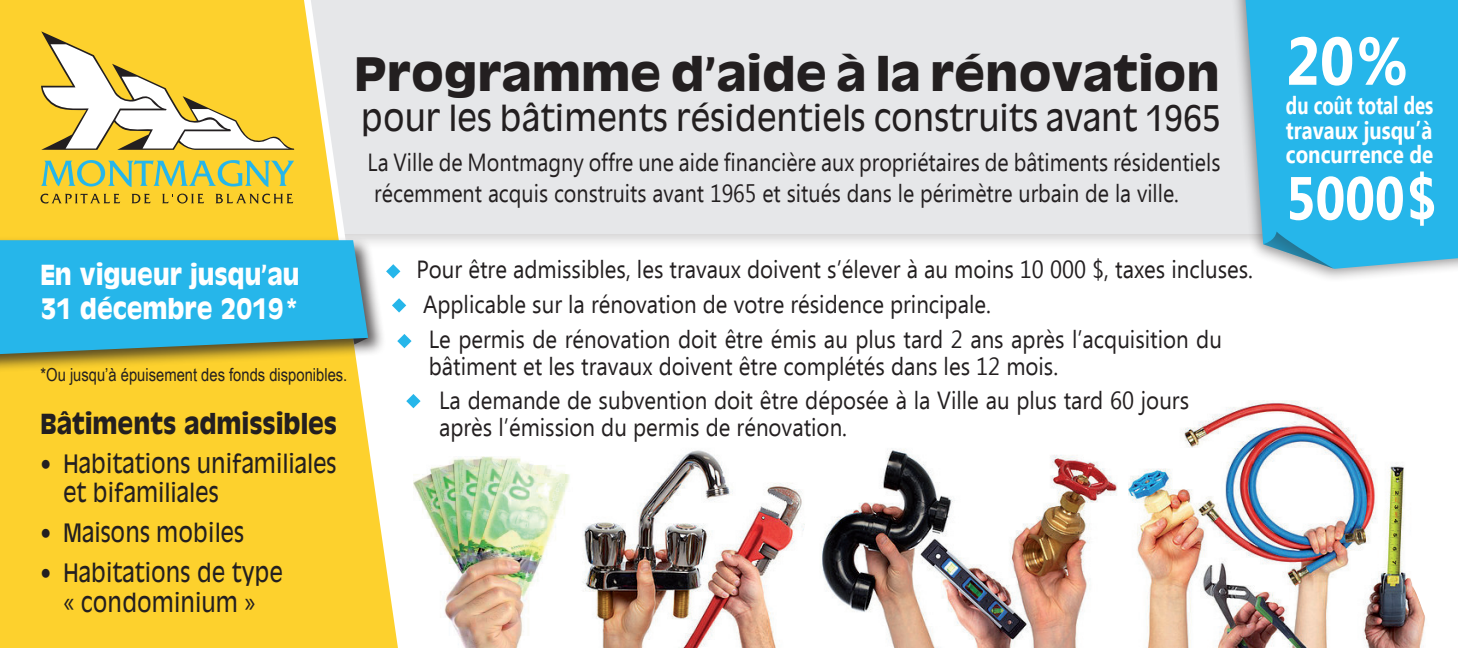
<style>
.page{position:relative;width:1458px;height:648px;background:#fff}
.page>*{position:absolute;margin:0;border:0;box-sizing:border-box;transform-origin:0 0}
.t1{font:700 67.5px "Ebrima";color:#fff;scale:.88 1}
.t2{font:700 60.75px "Ebrima";color:#fff;scale:.85 1}
.t3{font:700 45px "Antique Olive";color:#231f20;scale:1.04 1}
.t4{font:33.75px "Antique Olive";color:#231f20;scale:.94 1}
.t5{font:700 27px/33.8px "Antique Olive";color:#fff;scale:.88 1}
.t6{font:700 27px "Antique Olive";color:#231f20;scale:.88 1}
.t7{font:24.75px/27px "Ebrima";color:#231f20;scale:.9 1}
.t8{font:24.75px/31.5px "Ebrima";color:#231f20;scale:.87 1}
.t9{font:24.75px/29.7px "Antique Olive";color:#231f20;scale:.87 1}
.t10{font:700 24.75px/24.8px "Ebrima";color:#fff;text-align:justify;scale:.75 1}
.t11{font:18px "Arial Narrow";color:#231f20}
</style>
<div class="page">
<div style="left:0;top:0;width:1458px;height:251px;background:#231f20;opacity:.2"></div>
<div style="left:0;top:0;width:1458px;height:233px;background:#e6e7e9"></div>
<img style="left:1128px;top:400px;width:298px;height:248px">
<div style="left:1230px;top:0;width:228px;height:282px;background:#231f20;opacity:.45"></div>
<div style="left:1246px;top:0;width:212px;height:269px;background:#26b6ea"></div>
<svg style="left:1263px;top:232px;width:71px;height:37px;background:#63b7d6"></svg>
<svg style="left:0;top:0;width:413px;height:648px"></svg>
<img style="left:413px;top:457px;width:157px;height:191px">
<img style="left:583px;top:449px;width:534px;height:199px">
<svg style="left:41px;top:31px;width:253px;height:119px;background:#edd16b"></svg>
<svg style="left:41px;top:160px;width:253px;height:27px;background:#b8c868"></svg>
<svg style="left:40px;top:194px;width:80px;height:10px"></svg>
<svg style="left:132px;top:194px;width:19px;height:9px"></svg>
<svg style="left:162px;top:194px;width:42px;height:10px"></svg>
<svg style="left:216px;top:194px;width:77px;height:10px"></svg>
<div style="left:0;top:236px;width:386px;height:137px;background:#231f20;opacity:.75"></div>
<svg style="left:0;top:240px;width:368px;height:114px;background:#2fb1db"></svg>
<svg style="left:386px;top:264px;width:14px;height:15px"></svg>
<svg style="left:397px;top:334px;width:15px;height:14px"></svg>
<svg style="left:406px;top:394px;width:15px;height:14px"></svg>
<svg style="left:392px;top:298px;width:14px;height:15px"></svg>
<h3 class="t3" style="left:354px;top:44px;width:834px">Programme d’aide à la rénovation</h3>
<h3 class="t4" style="left:361px;top:97px;width:916px">pour les bâtiments résidentiels construits avant 1965</h3>
<p class="t8" style="left:368px;top:148px;width:982px">La Ville de Montmagny offre une aide financière aux propriétaires de bâtiments résidentiels récemment acquis construits avant 1965 et situés dans le périmètre urbain de la ville.</p>
<p class="t5" style="left:40px;top:258px;width:296px">En vigueur jusqu’au<br>31 décembre 2019*</p>
<p class="t11" style="left:40px;top:361px;width:308px">*Ou jusqu’à épuisement des fonds disponibles.</p>
<p class="t6" style="left:40px;top:406px;width:339px">Bâtiments admissibles</p>
<p class="t9" style="left:63px;top:448px;width:316px;text-indent:-23px">• Habitations unifamiliales et bifamiliales</p>
<p class="t9" style="left:40px;top:518px;width:235px">• Maisons mobiles</p>
<p class="t9" style="left:40px;top:558px;width:280px;text-align:center">• Habitations de type « condominium »</p>
<p class="t7" style="left:416px;top:258px;width:931px">Pour être admissibles, les travaux doivent s’élever à au moins 10 000 $, taxes incluses.</p>
<p class="t7" style="left:423px;top:292px;width:632px">Applicable sur la rénovation de votre résidence principale.</p>
<p class="t7" style="left:429px;top:328px;width:883px">Le permis de rénovation doit être émis au plus tard 2 ans après l’acquisition du bâtiment et les travaux doivent être complétés dans les 12 mois.</p>
<p class="t7" style="left:439px;top:388px;width:835px">La demande de subvention doit être déposée à la Ville au plus tard 60 jours après l’émission du permis de rénovation.</p>
<h1 class="t1" style="left:1286px;top:11px;width:140px">20%</h1>
<p class="t10" style="left:1286px;top:94px;width:198px">du coût total des travaux jusqu’à concurrence de</p>
<h2 class="t2" style="left:1286px;top:153px;width:179px">5000$</h2>
</div>
